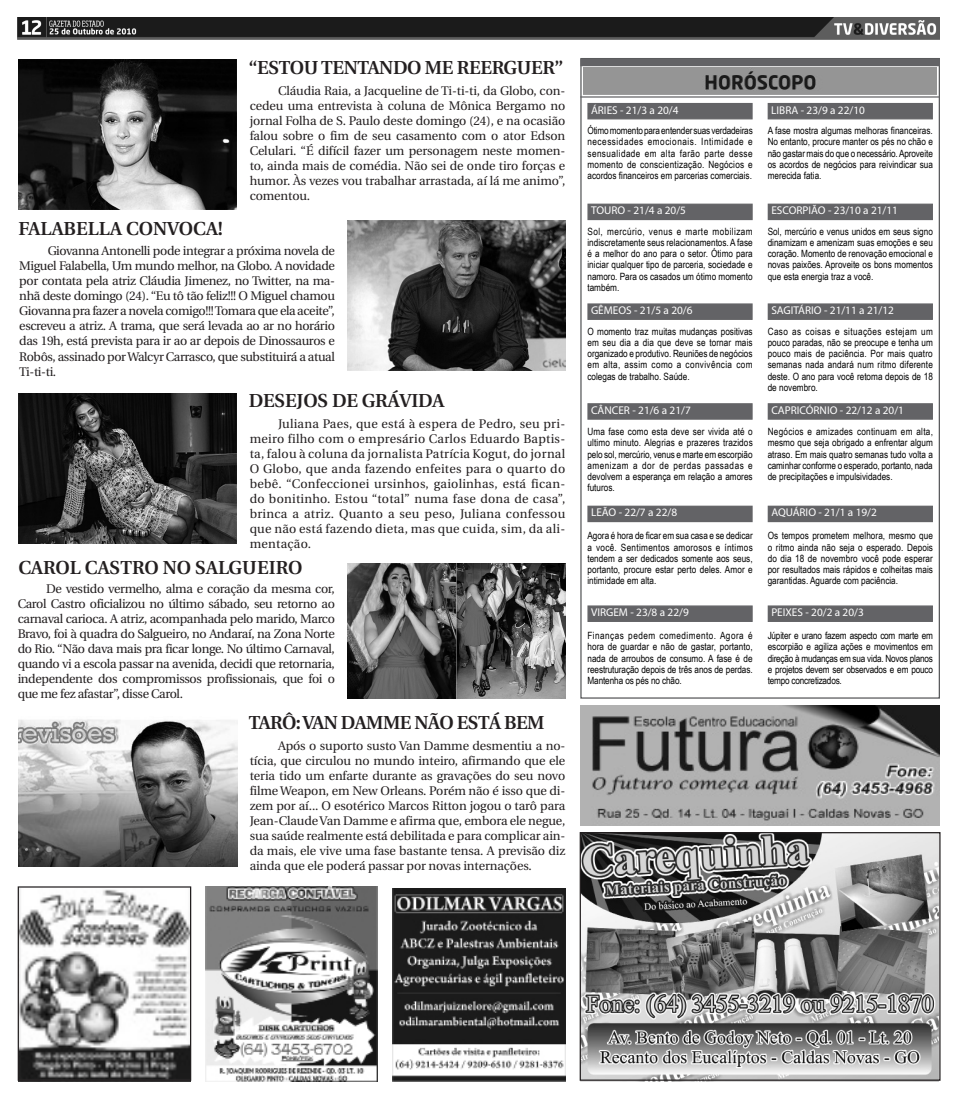
<style>
.page{position:relative;width:957px;height:1099px;background:#fff}
.page>*{position:absolute;margin:0;border:0;box-sizing:border-box;transform-origin:0 0}
.Subtítulo_1{font:600 18.75px "Utopia";letter-spacing:-.02em;color:#231f20}
.Subtítulo_1-2{font:600 18.75px "Utopia";color:#231f20}
.Corpo_de_Texto{font:12.5px/15px "Utopia";letter-spacing:-.01em;color:#231f20;text-align:justify}
.Horoscopo{font:11.25px "Myriad Pro";color:#fff}
.Horoscopo-2{font:10px/11.2px "Arial Narrow";color:#000;text-align:justify}
</style>
<div class="page">
<img style="left:18px;top:18px;width:921px;height:22px">
<div style="left:580px;top:59px;width:360px;height:7px;background:#636366"></div>
<hr style="left:580px;top:96px;width:360px;height:2px;background:#636366">
<img style="left:584px;top:68px;width:352px;height:26px">
<div style="left:587px;top:103px;width:165px;height:16px;background:#636366"></div>
<div style="left:587px;top:204px;width:165px;height:16px;background:#636366"></div>
<div style="left:587px;top:303px;width:165px;height:17px;background:#636366;border:1px solid #636366"></div>
<div style="left:587px;top:403px;width:165px;height:17px;background:#636366;border:1px solid #636366"></div>
<div style="left:587px;top:505px;width:165px;height:17px;background:#636366;border:1px solid #636366"></div>
<div style="left:587px;top:605px;width:165px;height:17px;background:#636366;border:1px solid #636366"></div>
<div style="left:767px;top:103px;width:166px;height:16px;background:#636366"></div>
<div style="left:767px;top:204px;width:166px;height:16px;background:#636366"></div>
<div style="left:767px;top:303px;width:166px;height:17px;background:#636366;border:1px solid #636366"></div>
<div style="left:767px;top:403px;width:166px;height:17px;background:#636366;border:1px solid #636366"></div>
<div style="left:767px;top:505px;width:166px;height:17px;background:#636366;border:1px solid #636366"></div>
<div style="left:767px;top:605px;width:166px;height:17px;background:#636366;border:1px solid #636366"></div>
<img style="left:206px;top:886px;width:172px;height:195px">
<img style="left:18px;top:60px;width:218px;height:150px">
<img style="left:347px;top:220px;width:218px;height:150px">
<img style="left:18px;top:393px;width:218px;height:150px">
<img style="left:347px;top:563px;width:218px;height:135px">
<img style="left:393px;top:888px;width:172px;height:193px">
<img style="left:580px;top:705px;width:360px;height:120px">
<img style="left:18px;top:888px;width:173px;height:193px">
<div style="left:18px;top:886px;width:173px;height:194px;border:1px solid #231f20"></div>
<img style="left:580px;top:834px;width:358px;height:247px">
<div style="left:579px;top:832px;width:361px;height:248px;border:1px solid #231f20"></div>
<img style="left:18px;top:719px;width:219px;height:147px">
<p class="Subtítulo_1" style="left:249px;top:57px;width:316px">“ESTOU TENTANDO ME REERGUER”</p>
<p class="Corpo_de_Texto" style="left:250px;top:83px;width:317px;text-indent:28px">Cláudia Raia, a Jacqueline de Ti-ti-ti, da Globo, con&shy;cedeu uma entrevista à coluna de Mônica Bergamo no jornal Folha de S. Paulo deste domingo (24), e na ocasião falou sobre o fim de seu casamento com o ator Edson Celulari. “É difícil fazer um personagem neste momen&shy;to, ainda mais de comédia. Não sei de onde tiro forças e humor. Às vezes vou trabalhar arrastada, aí lá me animo”, comentou.</p>
<p class="Subtítulo_1-2" style="left:18px;top:217px;width:206px">FALABELLA CONVOCA!</p>
<p class="Corpo_de_Texto" style="left:19px;top:244px;width:317px;text-indent:28px">Giovanna Antonelli pode integrar a próxima novela de Miguel Falabella, Um mundo melhor, na Globo. A novidade por contata pela atriz Cláudia Jimenez, no Twitter, na ma&shy;nhã deste domingo (24). “Eu tô tão feliz!!! O Miguel chamou Giovanna pra fazer a novela comigo!!! Tomara que ela aceite”, escreveu a atriz. A trama, que será levada ao ar no horário das 19h, está prevista para ir ao ar depois de Dinossauros e Robôs, assinado por Walcyr Carrasco, que substituirá a atual Ti-ti-ti.</p>
<p class="Subtítulo_1" style="left:249px;top:390px;width:197px">DESEJOS DE GRÁVIDA</p>
<p class="Corpo_de_Texto" style="left:250px;top:417px;width:317px;text-indent:28px">Juliana Paes, que está à espera de Pedro, seu pri&shy;meiro filho com o empresário Carlos Eduardo Baptis&shy;ta, falou à coluna da jornalista Patrícia Kogut, do jornal O Globo, que anda fazendo enfeites para o quarto do bebê. “Confeccionei ursinhos, gaiolinhas, está fican&shy;do bonitinho. Estou “total” numa fase dona de casa”, brinca a atriz. Quanto a seu peso, Juliana confessou que não está fazendo dieta, mas que cuida, sim, da ali&shy;mentação.</p>
<p class="Subtítulo_1-2" style="left:18px;top:557px;width:285px">CAROL CASTRO NO SALGUEIRO</p>
<p class="Corpo_de_Texto" style="left:18px;top:581px;width:319px;text-indent:28px">De vestido vermelho, alma e coração da mesma cor, Carol Castro oficializou no último sábado, seu retorno ao carnaval carioca. A atriz, acompanhada pelo marido, Marco Bravo, foi à quadra do Salgueiro, no Andaraí, na Zona Norte do Rio. “Não dava mais pra ficar longe. No último Carnaval, quando vi a escola passar na avenida, decidi que retornaria, independente dos compromissos profissionais, que foi o que me fez afastar”, disse Carol.</p>
<p class="Subtítulo_1" style="left:249px;top:712px;width:297px">TARÔ: VAN DAMME NÃO ESTÁ BEM</p>
<p class="Corpo_de_Texto" style="left:250px;top:738px;width:317px;text-indent:28px">Após o suporto susto Van Damme desmentiu a no&shy;tícia, que circulou no mundo inteiro, afirmando que ele teria tido um enfarte durante as gravações do seu novo filme Weapon, em New Orleans. Porém não é isso que di&shy;zem por aí... O esotérico Marcos Ritton jogou o tarô para Jean-Claude Van Damme e afirma que, embora ele negue, sua saúde realmente está debilitada e para complicar ain&shy;da mais, ele vive uma fase bastante tensa. A previsão diz ainda que ele poderá passar por novas internações.</p>
<p class="Horoscopo" style="left:591px;top:103px;width:89px">ÁRIES - 21/3 a 20/4</p>
<p class="Horoscopo" style="left:771px;top:103px;width:95px">LIBRA - 23/9 a 22/10</p>
<p class="Horoscopo-2" style="left:587px;top:124px;width:167px">Ótimo momento para entender suas verdadeiras necessidades emocionais. Intimidade e sensualidade em alta farão parte desse momento de conscientização. Negócios e acordos financeiros em parcerias comerciais.</p>
<p class="Horoscopo-2" style="left:767px;top:124px;width:167px">A fase mostra algumas melhoras financeiras.<br>No entanto, procure manter os pés no chão e não gastar mais do que o necessário. Aproveite os acordos de negócios para reivindicar sua merecida fatia.</p>
<p class="Horoscopo" style="left:591px;top:204px;width:96px">TOURO - 21/4 a 20/5</p>
<p class="Horoscopo" style="left:771px;top:204px;width:128px">ESCORPIÃO - 23/10 a 21/11</p>
<p class="Horoscopo-2" style="left:587px;top:225px;width:167px">Sol, mercúrio, venus e marte mobilizam indiscretamente seus relacionamentos. A fase é a melhor do ano para o setor. Ótimo para iniciar qualquer tipo de parceria, sociedade e namoro. Para os casados um ótimo momento também.</p>
<p class="Horoscopo-2" style="left:587px;top:325px;width:167px">O momento traz muitas mudanças positivas em seu dia a dia que deve se tornar mais organizado e produtivo. Reuniões de negócios em alta, assim como a convivência com colegas de trabalho. Saúde.</p>
<p class="Horoscopo" style="left:591px;top:303px;width:103px">GÊMEOS - 21/5 a 20/6</p>
<p class="Horoscopo" style="left:591px;top:403px;width:101px">CÂNCER - 21/6 a 21/7</p>
<p class="Horoscopo-2" style="left:587px;top:425px;width:167px">Uma fase como esta deve ser vivida até o ultimo minuto. Alegrias e prazeres trazidos pelo sol, mercúrio, venus e marte em escorpião amenizam a dor de perdas passadas e devolvem a esperança em relação a amores futuros.</p>
<p class="Horoscopo-2" style="left:767px;top:225px;width:167px">Sol, mercúrio e venus unidos em seus signo dinamizam e amenizam suas emoções e seu coração. Momento de renovação emocional e novas paixões. Aproveite os bons momentos que esta energia traz a você.</p>
<p class="Horoscopo" style="left:771px;top:303px;width:124px">SAGITÁRIO - 21/11 a 21/12</p>
<p class="Horoscopo-2" style="left:767px;top:325px;width:167px">Caso as coisas e situações estejam um pouco paradas, não se preocupe e tenha um pouco mais de paciência. Por mais quatro semanas nada andará num ritmo diferente deste. O ano para você retoma depois de 18 de novembro.</p>
<p class="Horoscopo-2" style="left:767px;top:425px;width:167px">Negócios e amizades continuam em alta, mesmo que seja obrigado a enfrentar algum atraso. Em mais quatro semanas tudo volta a caminhar conforme o esperado, portanto, nada de precipitações e impulsividades.</p>
<p class="Horoscopo" style="left:771px;top:403px;width:134px">CAPRICÓRNIO - 22/12 a 20/1</p>
<p class="Horoscopo" style="left:591px;top:505px;width:88px">LEÃO - 22/7 a 22/8</p>
<p class="Horoscopo" style="left:771px;top:505px;width:107px">AQUÁRIO - 21/1 a 19/2</p>
<p class="Horoscopo-2" style="left:587px;top:530px;width:167px">Agora é hora de ficar em sua casa e se dedicar a você. Sentimentos amorosos e íntimos tendem a ser dedicados somente aos seus, portanto, procure estar perto deles. Amor e intimidade em alta.</p>
<p class="Horoscopo-2" style="left:767px;top:530px;width:167px">Os tempos prometem melhora, mesmo que o ritmo ainda não seja o esperado. Depois do dia 18 de novembro você pode esperar por resultados mais rápidos e colheitas mais garantidas. Aguarde com paciência.</p>
<p class="Horoscopo" style="left:591px;top:605px;width:99px">VIRGEM - 23/8 a 22/9</p>
<p class="Horoscopo" style="left:771px;top:605px;width:94px">PEIXES - 20/2 a 20/3</p>
<p class="Horoscopo-2" style="left:587px;top:629px;width:167px">Finanças pedem comedimento. Agora é hora de guardar e não de gastar, portanto, nada de arroubos de consumo. A fase é de reestruturação depois de três anos de perdas.<br>Mantenha os pés no chão.</p>
<p class="Horoscopo-2" style="left:767px;top:629px;width:167px">Júpiter e urano fazem aspecto com marte em escorpião e agiliza ações e movimentos em direção à mudanças em sua vida. Novos planos e projetos devem ser observados e em pouco tempo concretizados.</p>
</div>
